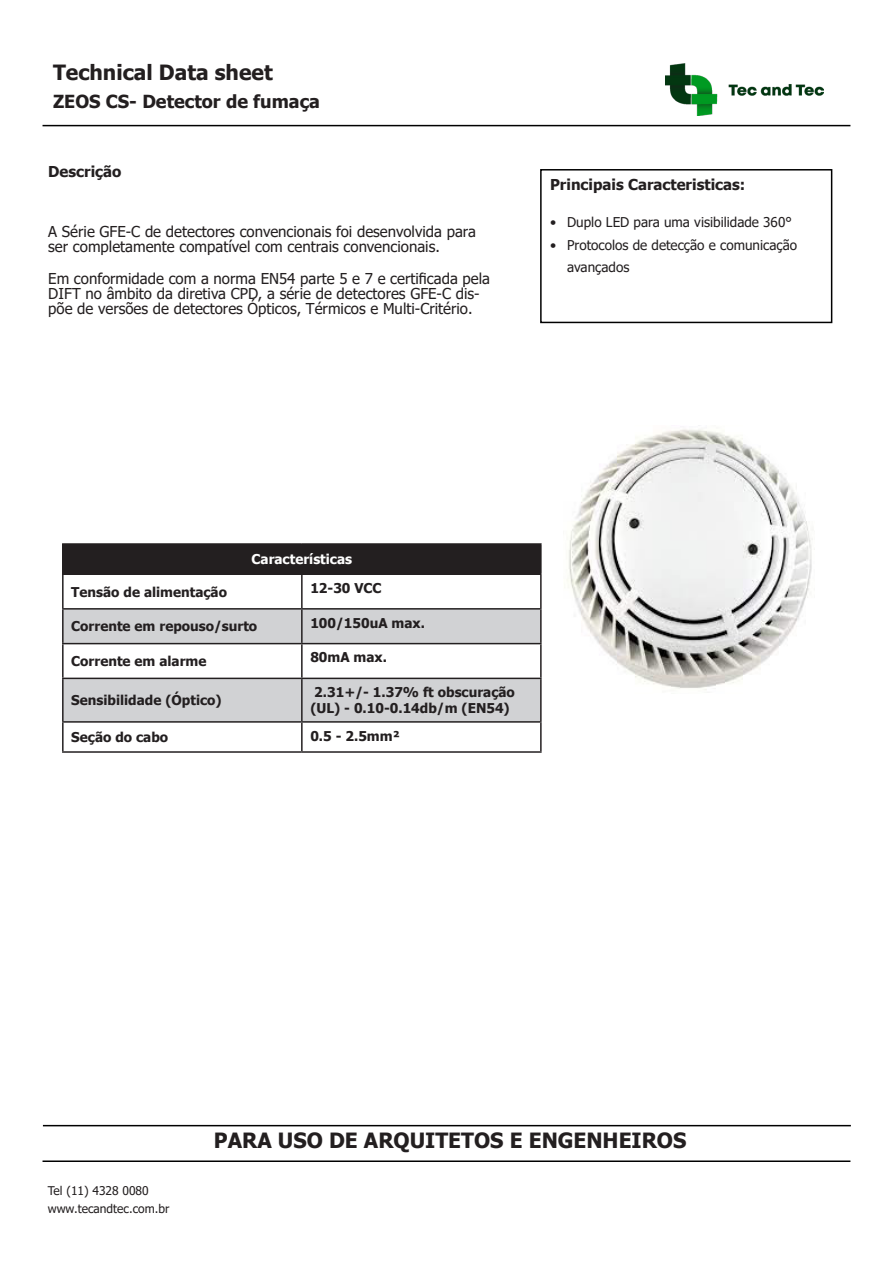
<style>
.page{position:relative;width:893px;height:1263px;background:#fff}
.page>*{position:absolute;margin:0;border:0;box-sizing:border-box;transform-origin:0 0}
.CUADRO_INTERNO{font:700 21px "Tahoma";color:#231f20}
.t1{font:700 18px "Tahoma";color:#231f20}
.t2{font:15px/15px "Tahoma";color:#231f20}
.CUADRO_INTERNO-2{font:700 15px "Tahoma";color:#231f20}
.t3{font:700 13.5px/16.2px "Tahoma";color:#231f20}
.t4{font:13.5px/22.5px "Tahoma";color:#231f20}
.t5{font:700 13.5px "Tahoma";color:#fff}
.t6{font:12px "Tahoma";color:#231f20}
</style>
<div class="page">
<div style="left:63px;top:544px;width:478px;height:30px;background:#231f20"></div>
<svg style="left:64px;top:610px;width:476px;height:111px;fill:#d1d2d4"></svg>
<hr style="left:62px;top:573px;width:240px;height:2px;background:#231f20">
<hr style="left:62px;top:575px;width:2px;height:33px;background:#231f20">
<hr style="left:302px;top:573px;width:240px;height:2px;background:#231f20">
<hr style="left:301px;top:575px;width:2px;height:33px;background:#231f20">
<hr style="left:540px;top:575px;width:2px;height:33px;background:#231f20">
<hr style="left:62px;top:608px;width:240px;height:2px;background:#231f20">
<hr style="left:62px;top:610px;width:2px;height:33px;background:#231f20">
<hr style="left:302px;top:608px;width:240px;height:2px;background:#231f20">
<hr style="left:301px;top:610px;width:2px;height:33px;background:#231f20">
<hr style="left:540px;top:610px;width:2px;height:33px;background:#231f20">
<hr style="left:62px;top:643px;width:240px;height:1px;background:#231f20">
<hr style="left:62px;top:644px;width:2px;height:34px;background:#231f20">
<hr style="left:302px;top:643px;width:240px;height:1px;background:#231f20">
<hr style="left:301px;top:644px;width:2px;height:34px;background:#231f20">
<hr style="left:540px;top:644px;width:2px;height:34px;background:#231f20">
<hr style="left:62px;top:678px;width:240px;height:1px;background:#231f20">
<hr style="left:62px;top:679px;width:2px;height:42px;background:#231f20">
<hr style="left:302px;top:678px;width:240px;height:1px;background:#231f20">
<hr style="left:301px;top:679px;width:2px;height:42px;background:#231f20">
<hr style="left:540px;top:679px;width:2px;height:42px;background:#231f20">
<hr style="left:62px;top:721px;width:240px;height:2px;background:#231f20">
<hr style="left:62px;top:723px;width:2px;height:28px;background:#231f20">
<hr style="left:302px;top:721px;width:240px;height:2px;background:#231f20">
<hr style="left:301px;top:723px;width:2px;height:28px;background:#231f20">
<hr style="left:540px;top:723px;width:2px;height:28px;background:#231f20">
<hr style="left:62px;top:751px;width:240px;height:2px;background:#231f20">
<hr style="left:302px;top:751px;width:240px;height:2px;background:#231f20">
<hr style="left:62px;top:543px;width:240px;height:2px;background:#231f20">
<hr style="left:62px;top:545px;width:2px;height:28px;background:#231f20">
<hr style="left:302px;top:543px;width:240px;height:2px;background:#231f20">
<hr style="left:540px;top:545px;width:2px;height:28px;background:#231f20">
<div style="left:540px;top:169px;width:292px;height:154px;border:2px solid #000"></div>
<img style="left:567px;top:429px;width:246px;height:261px">
<hr style="left:43px;top:1160px;width:807px;height:2px;background:#000">
<hr style="left:43px;top:1125px;width:808px;height:1px;background:#000">
<hr style="left:43px;top:125px;width:807px;height:1px;background:#000">
<img style="left:665px;top:64px;width:159px;height:52px">
<p class="CUADRO_INTERNO" style="left:53px;top:58px;width:221px">Technical Data sheet</p>
<p class="t1" style="left:53px;top:89px;width:268px">ZEOS CS- Detector de fumaça</p>
<p class="CUADRO_INTERNO-2" style="left:48px;top:161px;width:75px">Descrição</p>
<p class="t2" style="left:48px;top:225px;width:429px">A Série GFE-C de detectores convencionais foi desenvolvida para ser completamente compatível com centrais convencionais.</p>
<p class="t2" style="left:48px;top:272px;width:443px">Em conformidade com a norma EN54 parte 5 e 7 e certificada pela<br>DIFT no âmbito da diretiva CPD, a série de detectores GFE-C dis&shy;põe de versões de detectores Ópticos, Térmicos e Multi-Critério.</p>
<p class="CUADRO_INTERNO-2" style="left:550px;top:174px;width:197px">Principais Caracteristicas:</p>
<p class="t4" style="left:550px;top:212px;width:243px">• Duplo LED para uma visibilidade 360°</p>
<p class="t4" style="left:567px;top:234px;width:231px;text-indent:-17px">• Protocolos de detecção e comunicação avançados</p>
<p class="t5" style="left:252px;top:550px;width:102px">Características</p>
<p class="t3" style="left:71px;top:584px;width:157px">Tensão de alimentação</p>
<p class="t3" style="left:310px;top:580px;width:73px">12-30 VCC</p>
<p class="t3" style="left:71px;top:619px;width:187px">Corrente em repouso/surto</p>
<p class="t3" style="left:310px;top:615px;width:116px">100/150uA max.</p>
<p class="t3" style="left:71px;top:654px;width:137px">Corrente em alarme</p>
<p class="t3" style="left:310px;top:650px;width:78px">80mA max.</p>
<p class="t3" style="left:71px;top:693px;width:152px">Sensibilidade (Óptico)</p>
<p class="t3" style="left:310px;top:685px;width:206px">2.31+/- 1.37% ft obscuração (UL) - 0.10-0.14db/m (EN54)</p>
<p class="t3" style="left:71px;top:730px;width:98px">Seção do cabo</p>
<p class="t3" style="left:310px;top:728px;width:91px">0.5 - 2.5mm²</p>
<p class="t6" style="left:48px;top:1182px;width:102px">Tel (11) 4328 0080</p>
<p class="t6" style="left:48px;top:1200px;width:123px">www.tecandtec.com.br</p>
<p class="CUADRO_INTERNO" style="left:214px;top:1126px;width:474px">PARA USO DE ARQUITETOS E ENGENHEIROS</p>
</div>
